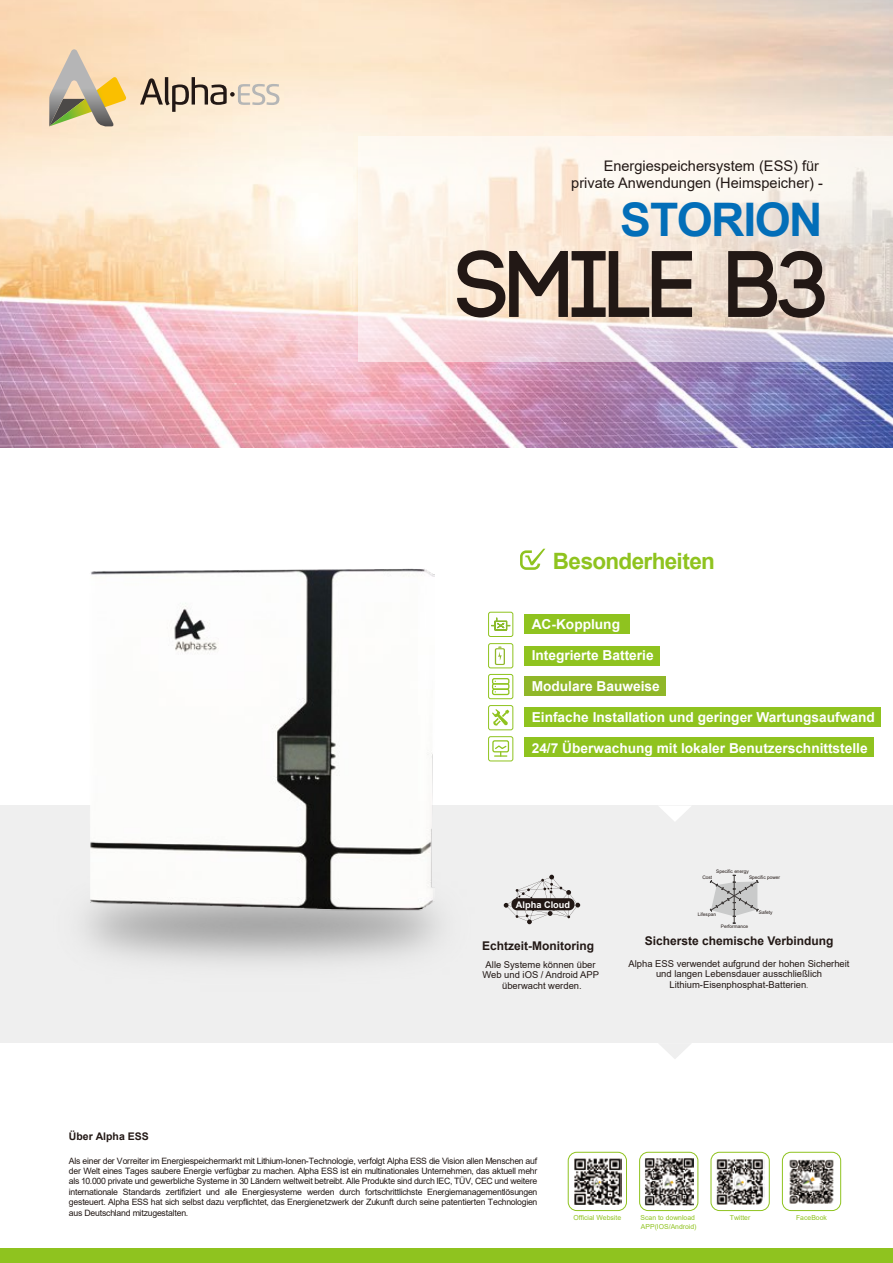
<style>
.page{position:relative;width:893px;height:1263px;background:#fff}
.page>*{position:absolute;margin:0;border:0;box-sizing:border-box;transform-origin:0 0}
.t1{font:700 94.2px "Code";letter-spacing:-.015em;color:#221815}
.t2{font:700 46.2px "Arial";letter-spacing:-.035em;color:#036eb8}
.t3{font:700 22.5px "Arial";letter-spacing:-.03em;color:#8fc31f}
.t4{font:14.55px/17.1px "Arial";color:#221815;text-align:right}
.t5{font:700 13.65px "Arial";color:#fff}
.t6{font:700 12px "Arial";color:#221815}
.t7{font:700 10.5px "Arial";color:#221815}
.t8{font:9.45px/10.5px "Arial";color:#221815;text-align:center}
.t9{font:700 9.15px "Arial";color:#fff}
.t10{font:8.7px/10.5px "Arial";letter-spacing:-.03em;color:#221815;text-align:justify}
.t11{font:6.9px "Arial";color:#8fc31f}
.t12{font:4.8px "Arial";color:#221815}
.s1{font-family:"Adobe Song Std";font-weight:300}
</style>
<div class="page">
<div style="left:0;top:806px;width:893px;height:237px;background:#efefef"></div>
<svg style="left:659px;top:1043px;width:32px;height:16px"></svg>
<svg style="left:659px;top:806px;width:32px;height:15px"></svg>
<img style="left:0;top:0;width:893px;height:447px">
<svg style="left:140px;top:77px;width:139px;height:35px;background:#d0bfab"></svg>
<svg style="left:49px;top:49px;width:78px;height:77px;background:#d1bf95"></svg>
<svg style="left:359px;top:136px;width:534px;height:225px"></svg>
<div style="left:524px;top:614px;width:105px;height:20px;background:#8fc31f"></div>
<div style="left:524px;top:646px;width:136px;height:20px;background:#8fc31f"></div>
<div style="left:524px;top:676px;width:142px;height:20px;background:#90b729"></div>
<div style="left:524px;top:707px;width:356px;height:20px;background:#8fc31f"></div>
<div style="left:524px;top:737px;width:349px;height:20px;background:#8fc31f"></div>
<svg style="left:520px;top:549px;width:25px;height:21px"></svg>
<div style="left:488px;top:674px;width:25px;height:25px;border:1px solid #8fc31f;border-radius:2px"></div>
<svg style="left:494px;top:745px;width:14px;height:12px"></svg>
<div style="left:492px;top:740px;width:17px;height:12px;border:1px solid #8fc31f;border-radius:2px"></div>
<div style="left:488px;top:736px;width:25px;height:25px;border:1px solid #8fc31f;border-radius:2px"></div>
<div style="left:488px;top:612px;width:25px;height:25px;border:1px solid #8fc31f;border-radius:2px"></div>
<svg style="left:491px;top:618px;width:19px;height:13px"></svg>
<div style="left:488px;top:643px;width:25px;height:25px;border:1px solid #8fc31f;border-radius:2px"></div>
<div style="left:488px;top:705px;width:25px;height:25px;border:1px solid #8fc31f;border-radius:2px"></div>
<div style="left:492px;top:678px;width:17px;height:6px;border:1px solid #8fc31f;border-radius:2px"></div>
<div style="left:492px;top:683px;width:17px;height:7px;border:1px solid #8fc31f;border-radius:2px"></div>
<div style="left:492px;top:689px;width:17px;height:6px;border:1px solid #8fc31f;border-radius:2px"></div>
<div style="left:568px;top:1152px;width:59px;height:59px;border:1px solid #8fc31f;border-radius:9px"></div>
<div style="left:639px;top:1152px;width:59px;height:59px;border:1px solid #8fc31f;border-radius:9px"></div>
<div style="left:711px;top:1152px;width:59px;height:59px;border:1px solid #8fc31f;border-radius:9px"></div>
<div style="left:782px;top:1152px;width:59px;height:59px;border:1px solid #8fc31f;border-radius:9px"></div>
<img style="left:574px;top:1158px;width:48px;height:47px">
<img style="left:716px;top:1159px;width:48px;height:46px">
<img style="left:789px;top:1159px;width:45px;height:45px">
<img style="left:645px;top:1158px;width:48px;height:48px">
<div style="left:0;top:1248px;width:893px;height:15px;background:#8fc31f"></div>
<svg style="left:492px;top:709px;width:17px;height:17px"></svg>
<img style="left:89px;top:569px;width:346px;height:352px">
<svg style="left:495px;top:646px;width:10px;height:19px"></svg>
<hr style="left:734px;top:875px;width:1px;height:48px;background:#3e3a39">
<svg style="left:710px;top:875px;width:49px;height:42px"></svg>
<svg style="left:504px;top:875px;width:76px;height:49px"></svg>
<div style="left:511px;top:898px;width:63px;height:12px;background:#221815;border-radius:6px"></div>
<h3 class="t4" style="left:571px;top:157px;width:253px">Energiespeichersystem (ESS) für private Anwendungen (Heimspeicher) -</h3>
<h2 class="t2" style="left:620px;top:187px;width:204px">STORION</h2>
<h1 class="t1" style="left:457px;top:237px;width:373px">SMILE B3</h1>
<h3 class="t3" style="left:553px;top:545px;width:164px">Besonderheiten</h3>
<h3 class="t5" style="left:532px;top:615px;width:90px">AC-Kopplung</h3>
<h3 class="t5" style="left:532px;top:646px;width:123px">Integrierte Batterie</h3>
<h3 class="t5" style="left:532px;top:676px;width:129px">Modulare Bauweise</h3>
<h3 class="t5" style="left:532px;top:707px;width:345px">Einfache Installation und geringer Wartungsaufwand</h3>
<h3 class="t5" style="left:532px;top:738px;width:337px">24/7 Überwachung mit lokaler Benutzerschnittstelle</h3>
<p class="t9" style="left:516px;top:898px;width:56px">Alpha Cloud</p>
<h3 class="t6" style="left:482px;top:938px;width:113px">Echtzeit-Monitoring</h3>
<p class="t8" style="left:482px;top:959px;width:118px">Alle Systeme können über<br>Web und iOS / Android APP überwacht werden.</p>
<p class="t12" style="left:716px;top:868px;width:34px">Specific energy</p>
<p class="t12" style="left:749px;top:874px;width:33px">Specific power</p>
<p class="t12" style="left:702px;top:874px;width:11px">Cost</p>
<p class="t12" style="left:698px;top:911px;width:20px">Lifespan</p>
<p class="t12" style="left:721px;top:923px;width:29px">Performance</p>
<p class="t12" style="left:759px;top:908px;width:15px">Safety</p>
<h3 class="t6" style="left:645px;top:933px;width:190px">Sicherste chemische Verbindung</h3>
<p class="t8" style="left:628px;top:958px;width:223px">Alpha ESS verwendet aufgrund der hohen Sicherheit und langen Lebensdauer ausschließlich<br>Lithium-Eisenphosphat-Batterien<span class="s1">.</span></p>
<p class="t7" style="left:69px;top:1129px;width:81px">Über Alpha ESS</p>
<p class="t10" style="left:69px;top:1155px;width:470px">Als einer der Vorreiter im Energiespeichermarkt mit Lithium-Ionen-Technologie, verfolgt Alpha ESS die Vision allen Menschen auf der Welt eines Tages saubere Energie verfügbar zu machen. Alpha ESS ist ein multinationales Unternehmen, das aktuell mehr als 10.000 private und gewerbliche Systeme in 30 Ländern weltweit betreibt. Alle Produkte sind durch IEC, TÜV, CEC und weitere internationale Standards zertifiziert und alle Energiesysteme werden durch fortschrittlichste Energiemanagementlösungen gesteuert. Alpha ESS hat sich selbst dazu verpflichtet, das Energienetzwerk der Zukunft durch seine patentierten Technologien aus Deutschland mitzugestalten.</p>
<p class="t11" style="left:574px;top:1213px;width:49px">Official Website</p>
<p class="t11" style="left:641px;top:1213px;width:56px">Scan to download</p>
<p class="t11" style="left:730px;top:1213px;width:22px">Twitter</p>
<p class="t11" style="left:796px;top:1213px;width:32px">FaceBook</p>
<p class="t11" style="left:641px;top:1221px;width:57px">APP(IOS/Android)</p>
</div>
